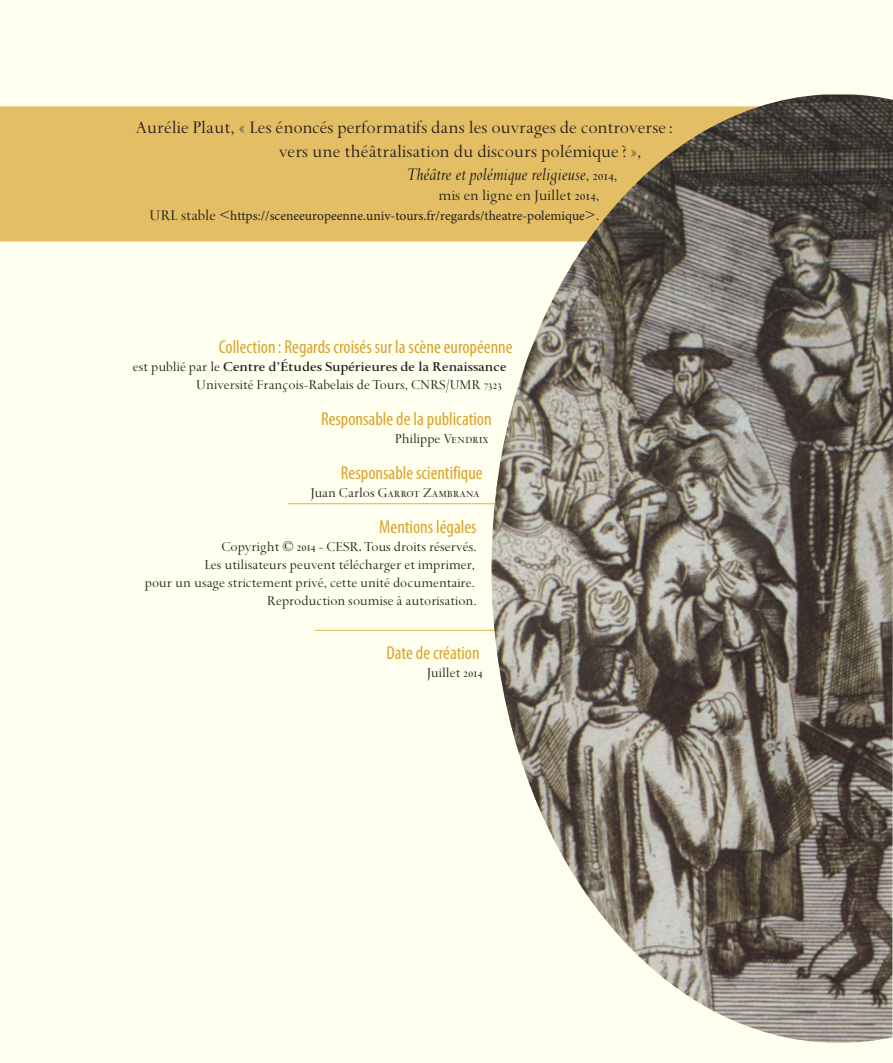
<style>
.page{position:relative;width:893px;height:1063px;background:#fffff0}
.page>*{position:absolute;margin:0;border:0;box-sizing:border-box;transform-origin:0 0}
.t1{font:19.5px "Spectrum";color:#231f20}
.t2{font:italic 19.5px "Spectrum";color:#231f20}
.t3{font:condensed 18.75px "Myriad Pro";color:#daa42d}
.t4{font:16.5px "Spectrum";color:#231f20}
.t5{font:15px/18px "Spectrum";color:#231f20}
.t6{font:15px "Spectrum MT SC";color:#231f20}
.t7{font:13.5px "Minion Pro";color:#231f20}
.s1{font-style:normal;font-size:16.5px}
.s2{font-family:"Spectrum MT Expert";font-style:normal;font-size:16.5px}
.s3{font-family:"Spectrum MT Expert"}
.s4{font-family:"Spectrum";font-size:16.5px}
.s5{font-weight:600}
.s6{font-family:"Spectrum MT SC"}
.s7{font-family:"Spectrum"}
.s8{font-family:"Myriad Pro";font-stretch:condensed}
</style>
<div class="page">
<div style="left:0;top:105px;width:492px;height:138px;background:#e4be65"></div>
<hr style="left:288px;top:503px;width:331px;height:1px;background:#daa42d">
<hr style="left:315px;top:630px;width:331px;height:1px;background:#daa42d">
<img style="left:492px;top:94px;width:401px;height:949px">
<p class="t1" style="left:135px;top:117px;width:539px">Aurélie Plaut, « Les énoncés performatifs dans les ouvrages de controverse:</p>
<p class="t1" style="left:279px;top:141px;width:364px">vers une théâtralisation du discours polémique? »,</p>
<p class="t2" style="left:407px;top:164px;width:212px">Théâtre et polémique religieuse<span class="s1">,</span> <span class="s2">2014,</span></p>
<p class="t4" style="left:439px;top:187px;width:162px">mis en ligne en Juillet <span class="s3">2014</span>,</p>
<p class="t7" style="left:150px;top:206px;width:451px"><span class="s4">URL stable &lt;</span>https://sceneeuropeenne.univ-tours.fr/regards/theatre-polemique<span class="s4">&gt;.</span></p>
<p class="t3" style="left:219px;top:335px;width:295px">Collection : Regards croisés sur la scène européenne</p>
<p class="t5" style="left:196px;top:358px;width:312px;text-indent:-63px">est publié par le <span class="s5">Centre d’Études Supérieures de la Renaissance<br></span>Université François-Rabelais de Tours, CNRS/UMR <span class="s3">7323</span></p>
<p class="t3" style="left:321px;top:407px;width:172px">Responsable de la publication</p>
<p class="t5" style="left:395px;top:430px;width:95px">Philippe <span class="s6">Vendrix</span></p>
<p class="t3" style="left:341px;top:461px;width:143px">Responsable scientifique</p>
<p class="t6" style="left:311px;top:485px;width:170px"><span class="s7">Juan Carlos</span> Garrot Zambrana</p>
<p class="t3" style="left:379px;top:515px;width:99px">Mentions légales</p>
<p class="t5" style="left:145px;top:538px;width:333px;text-align:right">Copyright © <span class="s3">2014</span> - CESR<span class="s8">.</span> Tous droits réservés.<br>Les utilisateurs peuvent télécharger et imprimer,<br>pour un usage strictement privé, cette unité documentaire.<br>Reproduction soumise à autorisation.</p>
<p class="t3" style="left:387px;top:641px;width:95px">Date de création</p>
<p class="t5" style="left:427px;top:664px;width:57px">Juillet <span class="s3">2014</span></p>
</div>
